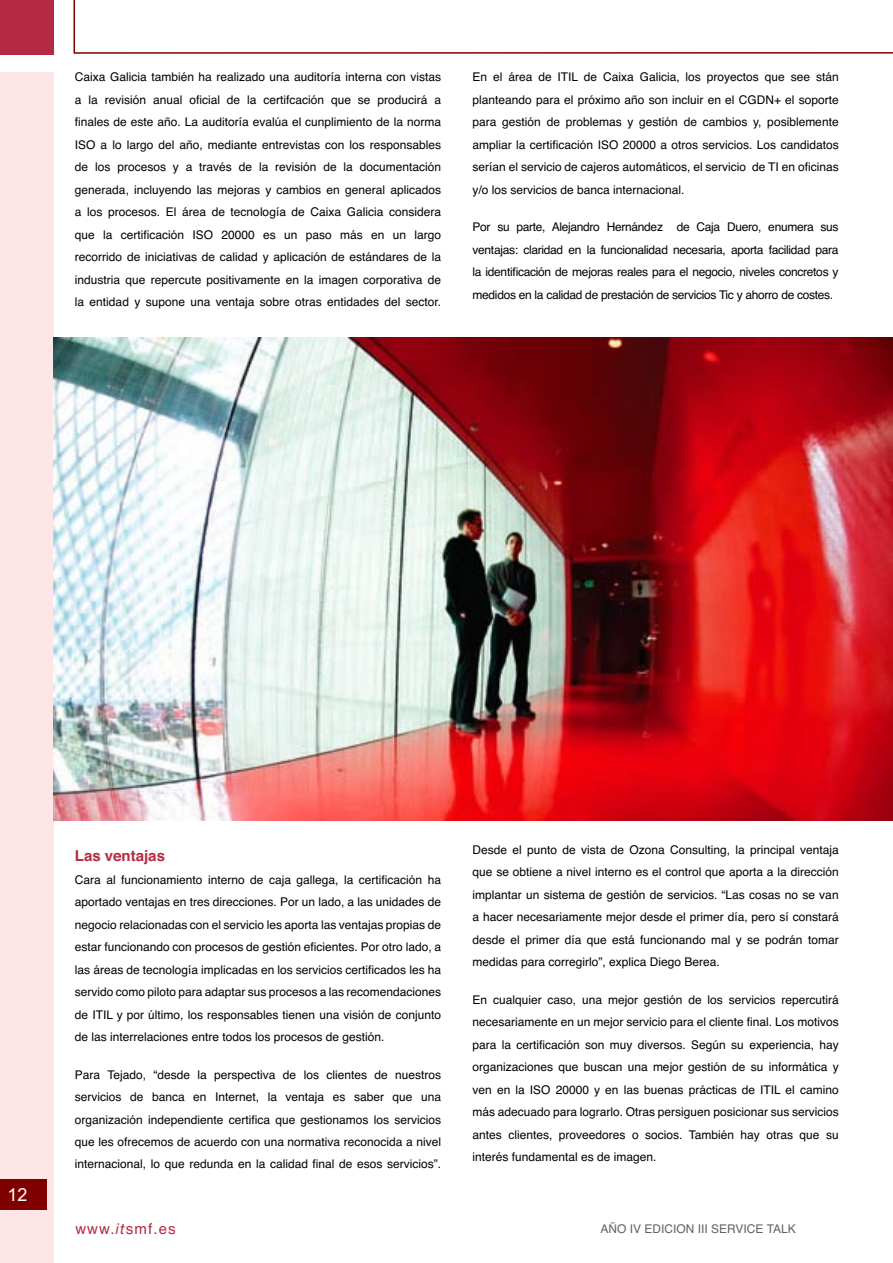
<style>
.page{position:relative;width:893px;height:1263px;background:#fff}
.page>*{position:absolute;margin:0;border:0;box-sizing:border-box;transform-origin:0 0}
.t1{font:18px "Arial";color:#fff}
.t2{font:15px "Helvetica";letter-spacing:.075em;color:#b52a43}
.t3{font:700 15px "Helvetica";color:#b52a43}
.t4{font:12px/22.5px "Helvetica";color:#000;text-align:justify}
.t5{font:12px "Helvetica";color:#636363}
.s1{font-family:"Helvetica Neue";font-style:italic}
</style>
<div class="page">
<div style="left:0;top:0;width:53px;height:55px;background:#b52a43"></div>
<svg style="left:73px;top:0;width:820px;height:54px"></svg>
<div style="left:0;top:72px;width:54px;height:1191px;background:#ffe6e6"></div>
<div style="left:0;top:1179px;width:47px;height:31px;background:#800000"></div>
<img style="left:54px;top:338px;width:839px;height:482px">
<p class="t4" style="left:75px;top:67px;width:368px">Caixa Galicia también ha realizado una auditoría interna con vistas a la revisión anual oficial de la certifcación que se producirá a finales de este año. La auditoría evalúa el cunplimiento de la norma ISO a lo largo del año, mediante entrevistas con los responsables de los procesos y a través de la revisión de la documentación generada, incluyendo las mejoras y cambios en general aplicados a los procesos. El área de tecnología de Caixa Galicia considera que la certificación ISO 20000 es un paso más en un largo recorrido de iniciativas de calidad y aplicación de estándares de la industria que repercute positivamente en la imagen corporativa de la entidad y supone una ventaja sobre otras entidades del sector.</p>
<p class="t4" style="left:472px;top:67px;width:368px">En el área de ITIL de Caixa Galicia, los proyectos que see stán planteando para el próximo año son incluir en el CGDN+ el soporte para gestión de problemas y gestión de cambios y, posiblemente ampliar la certificación ISO 20000 a otros servicios. Los candidatos serían el servicio de cajeros automáticos, el servicio de TI en oficinas y/o los servicios de banca internacional.</p>
<p class="t4" style="left:472px;top:217px;width:368px">Por su parte, Alejandro Hernández de Caja Duero, enumera sus ventajas: claridad en la funcionalidad necesaria, aporta facilidad para la identificación de mejoras reales para el negocio, niveles concretos y medidos en la calidad de prestación de servicios Tic y ahorro de costes.</p>
<h1 class="t1" style="left:8px;top:1184px;width:22px">12</h1>
<p class="t3" style="left:75px;top:850px;width:92px">Las ventajas</p>
<p class="t4" style="left:75px;top:869px;width:368px">Cara al funcionamiento interno de caja gallega, la certificación ha aportado ventajas en tres direcciones. Por un lado, a las unidades de negocio relacionadas con el servicio les aporta las ventajas propias de estar funcionando con procesos de gestión eficientes. Por otro lado, a las áreas de tecnología implicadas en los servicios certificados les ha servido como piloto para adaptar sus procesos a las recomendaciones de ITIL y por último, los responsables tienen una visión de conjunto de las interrelaciones entre todos los procesos de gestión.</p>
<p class="t4" style="left:75px;top:1064px;width:368px">Para Tejado, “desde la perspectiva de los clientes de nuestros servicios de banca en Internet, la ventaja es saber que una organización independiente certifica que gestionamos los servicios que les ofrecemos de acuerdo con una normativa reconocida a nivel internacional, lo que redunda en la calidad final de esos servicios”.</p>
<p class="t4" style="left:472px;top:839px;width:368px">Desde el punto de vista de Ozona Consulting, la principal ventaja que se obtiene a nivel interno es el control que aporta a la dirección implantar un sistema de gestión de servicios. “Las cosas no se van a hacer necesariamente mejor desde el primer día, pero sí constará desde el primer día que está funcionando mal y se podrán tomar medidas para corregirlo”, explica Diego Berea.</p>
<p class="t4" style="left:472px;top:989px;width:368px">En cualquier caso, una mejor gestión de los servicios repercutirá necesariamente en un mejor servicio para el cliente final. Los motivos para la certificación son muy diversos. Según su experiencia, hay organizaciones que buscan una mejor gestión de su informática y ven en la ISO 20000 y en las buenas prácticas de ITIL el camino más adecuado para lograrlo. Otras persiguen posicionar sus servicios antes clientes, proveedores o socios. También hay otras que su interés fundamental es de imagen.</p>
<p class="t2" style="left:75px;top:1223px;width:102px">www.<span class="s1">it</span>smf.es</p>
<p class="t5" style="left:600px;top:1224px;width:197px">AÑO IV EDICION III SERVICE TALK</p>
</div>
